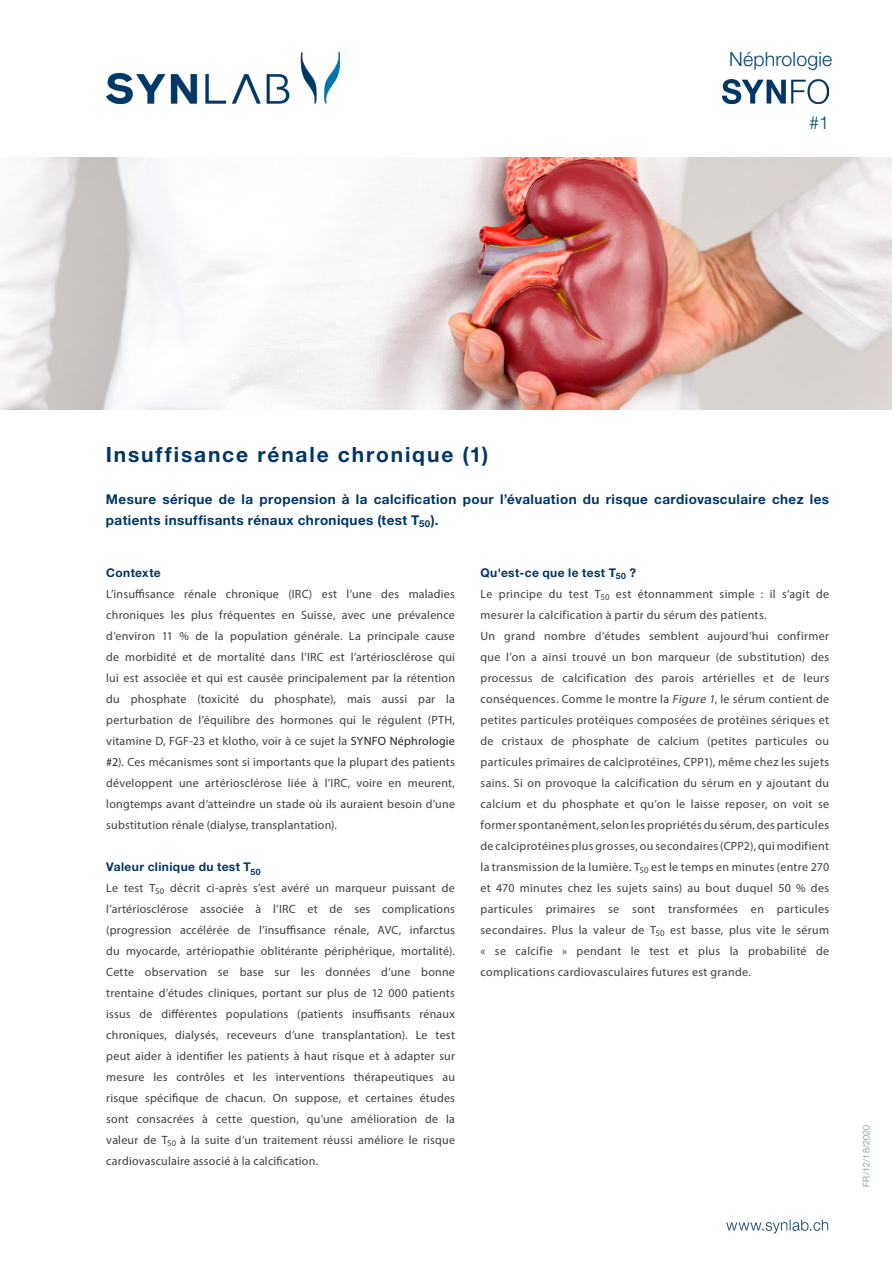
<style>
.page{position:relative;width:893px;height:1263px;background:#fff}
.page>*{position:absolute;margin:0;border:0;box-sizing:border-box;transform-origin:0 0}
.Haupttitel{font:700 21px "Helvetica Neue LT Std";letter-spacing:.085em;color:#003667}
.t1{font:300 19.5px "Helvetica Neue LT Std";letter-spacing:.01em;color:#004372}
.t2{font:300 18px "Helvetica Neue LT Std";color:#004372}
.Lauftext{font:700 13.5px/21px "Helvetica Neue LT Std";letter-spacing:.03em;color:#003667}
.Lauftext-2{font:12px/21px "Myriad Pro";letter-spacing:.025em;color:#3e3e3f;text-align:justify}
.Lauftext-3{font:700 12px "Helvetica Neue LT Std";letter-spacing:.035em;color:#003667}
.t3{font:300 9px "Helvetica Neue LT Std";letter-spacing:.02em;color:#738994}
.s1{color:#231f20}
.s2{font-style:italic}
</style>
<div class="page">
<img style="left:723px;top:79px;width:106px;height:24px">
<img style="left:726px;top:1219px;width:103px;height:15px">
<img style="left:106px;top:52px;width:234px;height:51px">
<img style="left:0;top:157px;width:892px;height:252px">
<h2 class="t1" style="left:729px;top:47px;width:105px">Néphrologie</h2>
<h3 class="t2" style="left:809px;top:112px;width:22px">#1</h3>
<p class="Haupttitel" style="left:106px;top:441px;width:384px">Insuffisance rénale chronique (1)</p>
<p class="Lauftext" style="left:106px;top:488px;width:725px">Mesure sérique de la propension à la calcification pour l’évaluation du risque cardiovasculaire chez les patients insuffisants rénaux chroniques (test T<sub>50</sub>).</p>
<p class="Lauftext-3" style="left:106px;top:566px;width:56px">Contexte</p>
<p class="Lauftext-2" style="left:106px;top:584px;width:350px">L’insuffisance rénale chronique (IRC) est l’une des maladies chroniques les plus fréquentes en Suisse, avec une prévalence d’environ 11 % de la population générale. La principale cause de morbidité et de mortalité dans l’IRC est l’artériosclérose qui lui est associée et qui est causée principalement par la rétention du phosphate (toxicité du phosphate), mais aussi par la perturbation de l’équilibre des hormones qui le régulent (PTH, vitamine D, FGF-23 et klotho, voir à ce sujet la <span class="s1">SYNFO Néphrologie #2</span>). Ces mécanismes sont si importants que la plupart des patients développent une artériosclérose liée à l’IRC, voire en meurent, longtemps avant d’atteindre un stade où ils auraient besoin d’une substitution rénale (dialyse, transplantation).</p>
<p class="Lauftext-3" style="left:106px;top:860px;width:156px">Valeur clinique du test T<sub>50</sub></p>
<p class="Lauftext-2" style="left:106px;top:878px;width:350px">Le test T<sub>50</sub> décrit ci-après s’est avéré un marqueur puissant de l’artériosclérose associée à l’IRC et de ses complications (progression accélérée de l’insuffisance rénale, AVC, infarctus du myocarde, artériopathie oblitérante périphérique, mortalité).<br>Cette observation se base sur les données d’une bonne trentaine d’études cliniques, portant sur plus de 12 000 patients issus de différentes populations (patients insuffisants rénaux chroniques, dialysés, receveurs d’une transplantation). Le test peut aider à identifier les patients à haut risque et à adapter sur mesure les contrôles et les interventions thérapeutiques au risque spécifique de chacun. On suppose, et certaines études sont consacrées à cette question, qu’une amélioration de la valeur de T<sub>50</sub> à la suite d’un traitement réussi améliore le risque cardiovasculaire associé à la calcification.</p>
<p class="Lauftext-3" style="left:480px;top:566px;width:157px">Qu'est-ce que le test T<sub>50</sub> ?</p>
<p class="Lauftext-2" style="left:480px;top:584px;width:350px">Le principe du test T<sub>50</sub> est étonnamment simple : il s’agit de mesurer la calcification à partir du sérum des patients.</p>
<p class="Lauftext-2" style="left:480px;top:626px;width:350px">Un grand nombre d’études semblent aujourd’hui confirmer que l’on a ainsi trouvé un bon marqueur (de substitution) des processus de calcification des parois artérielles et de leurs conséquences. Comme le montre la <span class="s2">Figure 1</span>, le sérum contient de petites particules protéiques composées de protéines sériques et de cristaux de phosphate de calcium (petites particules ou particules primaires de calciprotéines, CPP1), même chez les sujets sains. Si on provoque la calcification du sérum en y ajoutant du calcium et du phosphate et qu’on le laisse reposer, on voit se former spontanément, selon les propriétés du sérum, des particules de calciprotéines plus grosses, ou secondaires (CPP2), qui modifient la transmission de la lumière. T<sub>50</sub> est le temps en minutes (entre 270 et 470 minutes chez les sujets sains) au bout duquel 50 % des particules primaires se sont transformées en particules secondaires. Plus la valeur de T<sub>50</sub> est basse, plus vite le sérum « se calcifie » pendant le test et plus la probabilité de complications cardiovasculaires futures est grande.</p>
<p class="t3" style="left:861px;top:1186px;width:64px;rotate:-90deg">FR/12/18/2020</p>
</div>
